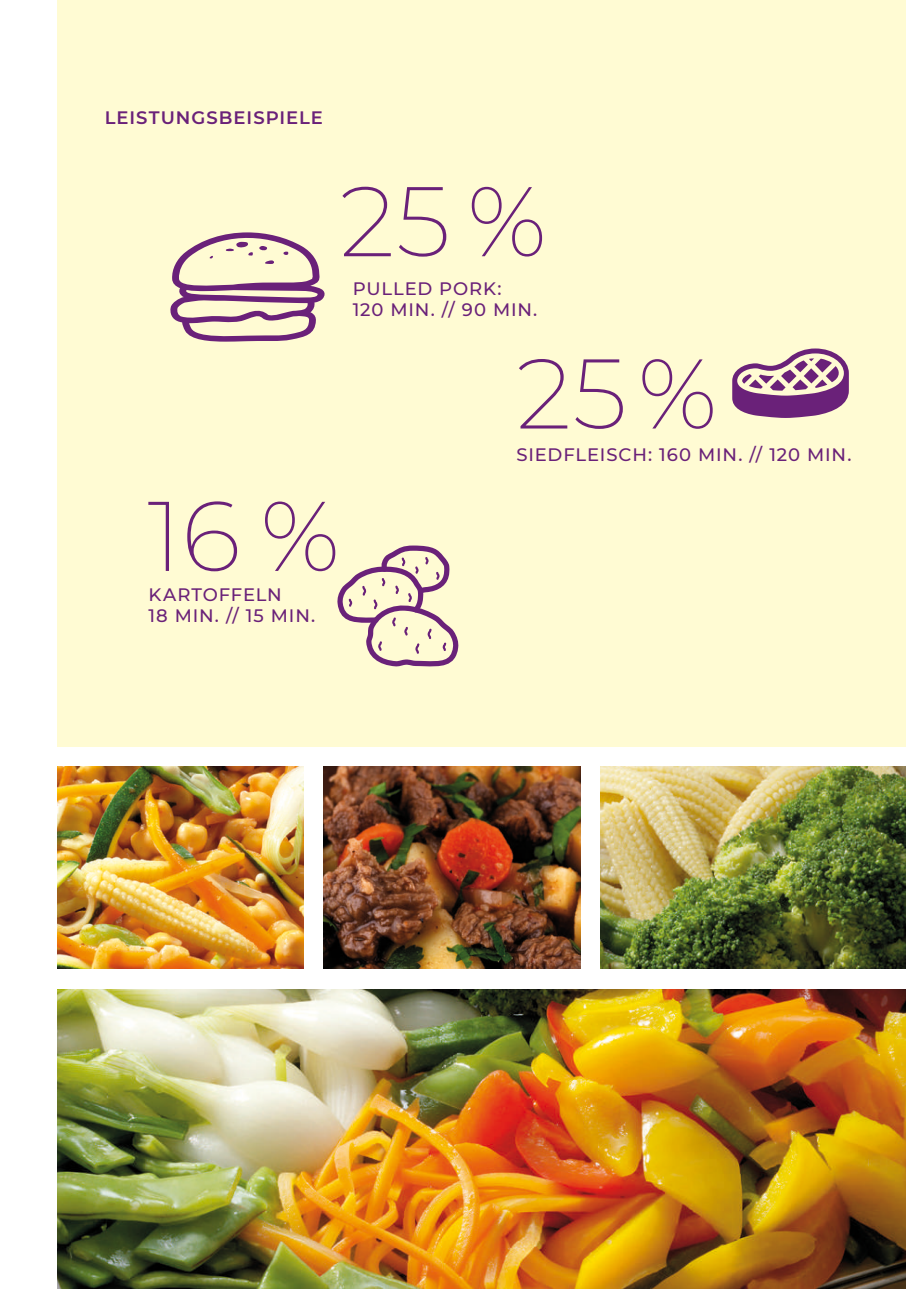
<style>
.page{position:relative;width:906px;height:1289px;background:#fff}
.page>*{position:absolute;margin:0;border:0;box-sizing:border-box;transform-origin:0 0}
.t1{font:200 98.7px "Montserrat";color:#6a2179}
.t2{font:500 18px/21.6px "Montserrat";letter-spacing:.045em;color:#6a2179}
.t3{font:600 18px "Montserrat";letter-spacing:.055em;color:#6a2179}
</style>
<div class="page">
<div style="left:58px;top:0;width:848px;height:746px;background:#fffbd3"></div>
<svg style="left:732px;top:348px;width:117px;height:70px"></svg>
<svg style="left:170px;top:232px;width:155px;height:109px"></svg>
<svg style="left:337px;top:545px;width:122px;height:122px"></svg>
<img style="left:58px;top:989px;width:848px;height:299px">
<img style="left:58px;top:766px;width:245px;height:202px">
<img style="left:324px;top:766px;width:256px;height:202px">
<img style="left:600px;top:766px;width:306px;height:202px">
<p class="t3" style="left:105px;top:105px;width:220px">LEISTUNGSBEISPIELE</p>
<h1 class="t1" style="left:340px;top:155px;width:208px">25 %</h1>
<p class="t2" style="left:353px;top:277px;width:186px">PULLED PORK:<br>120 MIN. // 90 MIN.</p>
<h1 class="t1" style="left:516px;top:327px;width:202px">25 %</h1>
<p class="t2" style="left:516px;top:442px;width:336px">SIEDFLEISCH: 160 MIN. // 120 MIN.</p>
<h1 class="t1" style="left:147px;top:469px;width:194px">16 %</h1>
<p class="t2" style="left:148px;top:583px;width:168px">KARTOFFELN<br>18 MIN. // 15 MIN.</p>
</div>
